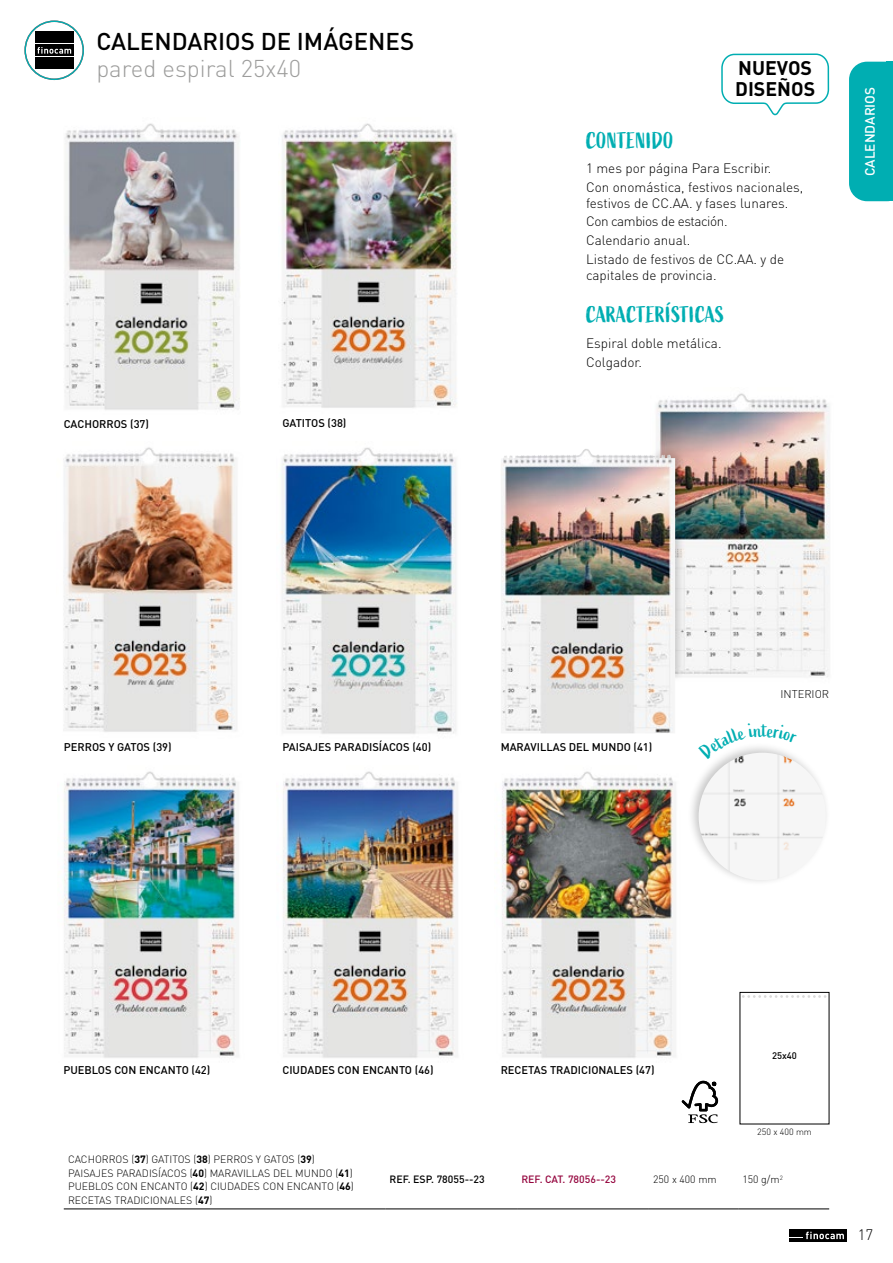
<style>
.page{position:relative;width:893px;height:1263px;background:#fff}
.page>*{position:absolute;margin:0;border:0;box-sizing:border-box;transform-origin:0 0}
.t1{font:500 24px "DIN";color:#000}
.t2{font:300 24px "DIN";color:#9d9d9c}
.t3{font:22.5px "Active";color:#00aeb2}
.t4{font:700 19.5px/21.6px "DIN";color:#000}
.t5{font:300 15px "DIN";color:#000}
.t6{font:300 13.5px/18.8px "DIN";color:#000}
.t7{font:500 13.5px "DIN";color:#fff}
.t8{font:500 11.1px "DIN";color:#000}
.t9{font:300 11.1px "DIN";color:#000}
.t10{font:300 10.5px/13.5px "DIN";color:#000}
.t11{font:500 10.5px "DIN";color:#000}
.t12{font:500 10.5px "DIN";color:#95063f}
.t13{font:500 9.45px "DIN";color:#000}
.t14{font:300 9px "DIN";color:#000}
.s1{font-weight:700}
</style>
<div class="page">
<img style="left:656px;top:393px;width:174px;height:284px">
<div style="left:687px;top:741px;width:144px;height:145px;background:#000;opacity:.22"></div>
<img style="left:699px;top:753px;width:127px;height:127px;border-radius:64px">
<img style="left:65px;top:123px;width:175px;height:287px">
<img style="left:281px;top:447px;width:175px;height:287px">
<img style="left:282px;top:123px;width:175px;height:285px">
<img style="left:63px;top:447px;width:174px;height:285px">
<img style="left:62px;top:771px;width:177px;height:287px">
<img style="left:283px;top:771px;width:175px;height:287px">
<img style="left:501px;top:771px;width:175px;height:287px">
<div style="left:650px;top:447px;width:36px;height:235px;background:#000;opacity:.23"></div>
<img style="left:501px;top:454px;width:174px;height:279px">
<div style="left:803px;top:1229px;width:44px;height:13px;background:#000"></div>
<svg style="left:806px;top:1232px;width:38px;height:7px"></svg>
<hr style="left:789px;top:1229px;width:13px;height:4px;background:#000">
<hr style="left:789px;top:1233px;width:13px;height:4px;background:#000">
<hr style="left:789px;top:1238px;width:13px;height:4px;background:#000">
<div style="left:849px;top:62px;width:44px;height:139px;background:#00aeb2"></div>
<div style="left:35px;top:32px;width:39px;height:11px;background:#000"></div>
<div style="left:35px;top:45px;width:39px;height:11px;background:#000"></div>
<div style="left:35px;top:58px;width:39px;height:11px;background:#000"></div>
<svg style="left:37px;top:47px;width:34px;height:7px"></svg>
<svg style="left:681px;top:1080px;width:38px;height:44px"></svg>
<svg style="left:742px;top:995px;width:84px;height:3px"></svg>
<div style="left:24px;top:21px;width:60px;height:59px;border:2px solid #00aeb2;border-radius:50%"></div>
<svg style="left:721px;top:53px;width:109px;height:63px"></svg>
<hr style="left:64px;top:1209px;width:321px;height:1px;background:#000">
<hr style="left:385px;top:1209px;width:132px;height:1px;background:#000">
<hr style="left:517px;top:1209px;width:132px;height:1px;background:#000">
<hr style="left:649px;top:1209px;width:89px;height:1px;background:#000">
<hr style="left:738px;top:1209px;width:91px;height:1px;background:#000">
<svg style="left:698px;top:741px;width:99px;height:18px"></svg>
<h1 class="t1" style="left:96px;top:26px;width:319px">CALENDARIOS DE IMÁGENES</h1>
<h1 class="t2" style="left:96px;top:53px;width:206px">pared espiral 25x40</h1>
<p class="t8" style="left:64px;top:417px;width:87px">CACHORROS (37)</p>
<p class="t8" style="left:282px;top:416px;width:66px">GATITOS (38)</p>
<h2 class="t3" style="left:586px;top:128px;width:89px">CONTENIDO</h2>
<h3 class="t4" style="left:735px;top:56px;width:82px">NUEVOS<br>DISEÑOS</h3>
<p class="t6" style="left:586px;top:159px;width:219px">1 mes por página Para Escribir.<br>Con onomástica, festivos nacionales,</p>
<p class="t6" style="left:586px;top:193px;width:204px">festivos de CC.AA. y fases lunares.<br>Con cambios de estación.<br>Calendario anual.<br>Listado de festivos de CC.AA. y de</p>
<p class="t6" style="left:586px;top:265px;width:132px">capitales de provincia.</p>
<h2 class="t3" style="left:586px;top:302px;width:140px">CARACTERÍSTICAS</h2>
<p class="t6" style="left:586px;top:333px;width:137px">Espiral doble metálica.<br>Colgador.</p>
<p class="t7" style="left:861px;top:176px;width:91px;rotate:-90deg">CALENDARIOS</p>
<p class="t8" style="left:64px;top:740px;width:109px">PERROS Y GATOS (39)</p>
<p class="t8" style="left:282px;top:740px;width:150px">PAISAJES PARADISÍACOS (40)</p>
<p class="t8" style="left:501px;top:740px;width:153px">MARAVILLAS DEL MUNDO (41)</p>
<p class="t9" style="left:780px;top:687px;width:50px">INTERIOR</p>
<p class="t8" style="left:63px;top:1063px;width:148px">PUEBLOS CON ENCANTO (42)</p>
<p class="t8" style="left:282px;top:1063px;width:153px">CIUDADES CON ENCANTO (46)</p>
<p class="t8" style="left:501px;top:1063px;width:155px">RECETAS TRADICIONALES (47)</p>
<p class="t13" style="left:772px;top:1050px;width:26px">25x40</p>
<p class="t14" style="left:757px;top:1127px;width:56px">250 x 400 mm</p>
<p class="t10" style="left:68px;top:1152px;width:287px">CACHORROS (<span class="s1">37</span>) GATITOS (<span class="s1">38</span>) PERROS Y GATOS (<span class="s1">39</span>)<br>PAISAJES PARADISÍACOS (<span class="s1">40</span>) MARAVILLAS DEL MUNDO (<span class="s1">41</span>)<br>PUEBLOS CON ENCANTO (<span class="s1">42</span>) CIUDADES CON ENCANTO (<span class="s1">46</span>)<br>RECETAS TRADICIONALES (<span class="s1">47</span>)</p>
<p class="t11" style="left:389px;top:1173px;width:97px">REF. ESP. 78055--23</p>
<p class="t12" style="left:521px;top:1173px;width:96px">REF. CAT. 78056--23</p>
<p class="t10" style="left:653px;top:1173px;width:65px">250 x 400 mm</p>
<p class="t10" style="left:742px;top:1173px;width:42px">150 g/m<sup>2</sup></p>
<p class="t5" style="left:858px;top:1225px;width:17px">17</p>
</div>
